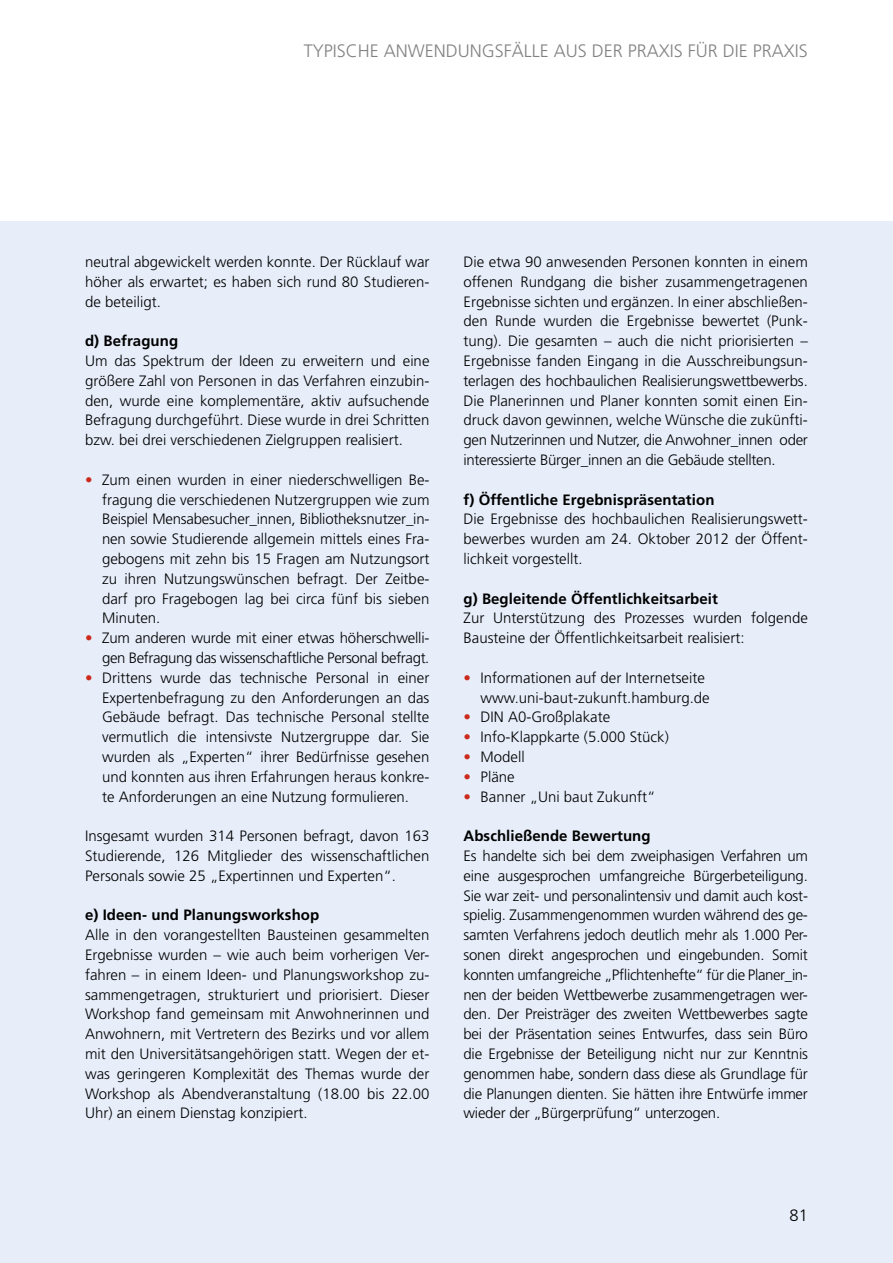
<style>
.page{position:relative;width:893px;height:1263px;background:#fff}
.page>*{position:absolute;margin:0;border:0;box-sizing:border-box;transform-origin:0 0}
.t1{font:300 18px "Frutiger";color:#818281}
.t2{font:300 16.5px "Frutiger CE";color:#000}
.t3{font:300 15px/19.8px "Frutiger";color:#000;text-align:justify}
.t4{font:700 15px "Frutiger";letter-spacing:.005em;color:#000}
.t5{font:300 15px/19.8px "Frutiger";letter-spacing:-.025em;color:#000;text-align:right}
.s1{color:#cb2a1d}
</style>
<div class="page">
<div style="left:0;top:221px;width:893px;height:1042px;background:#e7eefa"></div>
<p class="t1" style="left:304px;top:40px;width:506px">TYPISCHE ANWENDUNGSFÄLLE AUS DER PRAXIS FÜR DIE PRAXIS</p>
<p class="t3" style="left:85px;top:252px;width:346px">neutral abgewickelt werden konnte. Der Rücklauf war höher als erwartet; es haben sich rund 80 Studieren&shy;de beteiligt.</p>
<p class="t4" style="left:85px;top:332px;width:95px">d) Befragung</p>
<p class="t3" style="left:85px;top:351px;width:346px">Um das Spektrum der Ideen zu erweitern und eine größere Zahl von Personen in das Verfahren einzubin&shy;den, wurde eine komplementäre, aktiv aufsuchende Befragung durchgeführt. Diese wurde in drei Schritten bzw. bei drei verschiedenen Zielgruppen realisiert.</p>
<p class="t3" style="left:102px;top:470px;width:329px;text-indent:-17px"><span class="s1">•</span> Zum einen wurden in einer niederschwelligen Be&shy;fragung die verschiedenen Nutzergruppen wie zum Beispiel Mensabesucher_innen, Bibliotheksnutzer_in&shy;nen sowie Studierende allgemein mittels eines Fra&shy;gebogens mit zehn bis 15 Fragen am Nutzungsort zu ihren Nutzungswünschen befragt. Der Zeitbe&shy;darf pro Fragebogen lag bei circa fünf bis sieben Minuten.</p>
<p class="t5" style="left:85px;top:628px;width:346px"><span class="s1">•</span> Zum anderen wurde mit einer etwas höherschwelli&shy;gen Befragung das wissenschaftliche Personal befragt.</p>
<p class="t3" style="left:102px;top:668px;width:329px;text-indent:-17px"><span class="s1">•</span> Drittens wurde das technische Personal in einer Expertenbefragung zu den Anforderungen an das Gebäude befragt. Das technische Personal stellte vermutlich die intensivste Nutzergruppe dar. Sie wurden als „Experten“ ihrer Bedürfnisse gesehen und konnten aus ihren Erfahrungen heraus konkre&shy;te Anforderungen an eine Nutzung formulieren.</p>
<p class="t3" style="left:85px;top:826px;width:346px">Insgesamt wurden 314 Personen befragt, davon 163<br>Studierende, 126 Mitglieder des wissenschaftlichen Personals sowie 25 „Expertinnen und Experten“.</p>
<p class="t4" style="left:85px;top:906px;width:236px">e) Ideen- und Planungsworkshop</p>
<p class="t3" style="left:85px;top:925px;width:346px">Alle in den vorangestellten Bausteinen gesammelten Ergebnisse wurden – wie auch beim vorherigen Ver&shy;fahren – in einem Ideen- und Planungsworkshop zu&shy;sammengetragen, strukturiert und priorisiert. Dieser Workshop fand gemeinsam mit Anwohnerinnen und Anwohnern, mit Vertretern des Bezirks und vor allem mit den Universitätsangehörigen statt. Wegen der et&shy;was geringeren Komplexität des Themas wurde der Workshop als Abendveranstaltung (18.00 bis 22.00<br>Uhr) an einem Dienstag konzipiert.</p>
<p class="t3" style="left:463px;top:252px;width:346px">Die etwa 90 anwesenden Personen konnten in einem offenen Rundgang die bisher zusammengetragenen Ergebnisse sichten und ergänzen. In einer abschließen&shy;den Runde wurden die Ergebnisse bewertet (Punk&shy;tung). Die gesamten – auch die nicht priorisierten – Ergebnisse fanden Eingang in die Ausschreibungsun&shy;terlagen des hochbaulichen Realisierungswettbewerbs.<br>Die Planerinnen und Planer konnten somit einen Ein&shy;druck davon gewinnen, welche Wünsche die zukünfti&shy;gen Nutzerinnen und Nutzer, die Anwohner_innen oder interessierte Bürger_innen an die Gebäude stellten.</p>
<p class="t4" style="left:463px;top:490px;width:252px">f) Öffentliche Ergebnispräsentation</p>
<p class="t3" style="left:463px;top:509px;width:346px">Die Ergebnisse des hochbaulichen Realisierungswett&shy;bewerbes wurden am 24. Oktober 2012 der Öffent&shy;lichkeit vorgestellt.</p>
<p class="t4" style="left:463px;top:589px;width:256px">g) Begleitende Öffentlichkeitsarbeit</p>
<p class="t3" style="left:463px;top:608px;width:346px">Zur Unterstützung des Prozesses wurden folgende<br>Bausteine der Öffentlichkeitsarbeit realisiert:</p>
<p class="t3" style="left:480px;top:668px;width:231px;text-indent:-17px"><span class="s1">•</span> Informationen auf der Internetseite www.uni-baut-zukunft.hamburg.de</p>
<p class="t3" style="left:463px;top:707px;width:148px"><span class="s1">•</span> DIN A0-Großplakate</p>
<p class="t3" style="left:463px;top:727px;width:207px"><span class="s1">•</span> Info-Klappkarte (5.000 Stück)</p>
<p class="t3" style="left:463px;top:747px;width:63px"><span class="s1">•</span> Modell</p>
<p class="t3" style="left:463px;top:767px;width:53px"><span class="s1">•</span> Pläne</p>
<p class="t3" style="left:463px;top:786px;width:194px"><span class="s1">•</span> Banner „Uni baut Zukunft“</p>
<p class="t4" style="left:463px;top:827px;width:189px">Abschließende Bewertung</p>
<p class="t3" style="left:463px;top:846px;width:346px">Es handelte sich bei dem zweiphasigen Verfahren um eine ausgesprochen umfangreiche Bürgerbeteiligung.<br>Sie war zeit- und personalintensiv und damit auch kost&shy;spielig. Zusammengenommen wurden während des ge&shy;samten Verfahrens jedoch deutlich mehr als 1.000 Per&shy;sonen direkt angesprochen und eingebunden. Somit konnten umfangreiche „Pflichtenhefte“ für die Planer_in&shy;nen der beiden Wettbewerbe zusammengetragen wer&shy;den. Der Preisträger des zweiten Wettbewerbes sagte bei der Präsentation seines Entwurfes, dass sein Büro die Ergebnisse der Beteiligung nicht nur zur Kenntnis genommen habe, sondern dass diese als Grundlage für die Planungen dienten. Sie hätten ihre Entwürfe immer wieder der „Bürgerprüfung“ unterzogen.</p>
<p class="t2" style="left:789px;top:1205px;width:20px">81</p>
</div>
